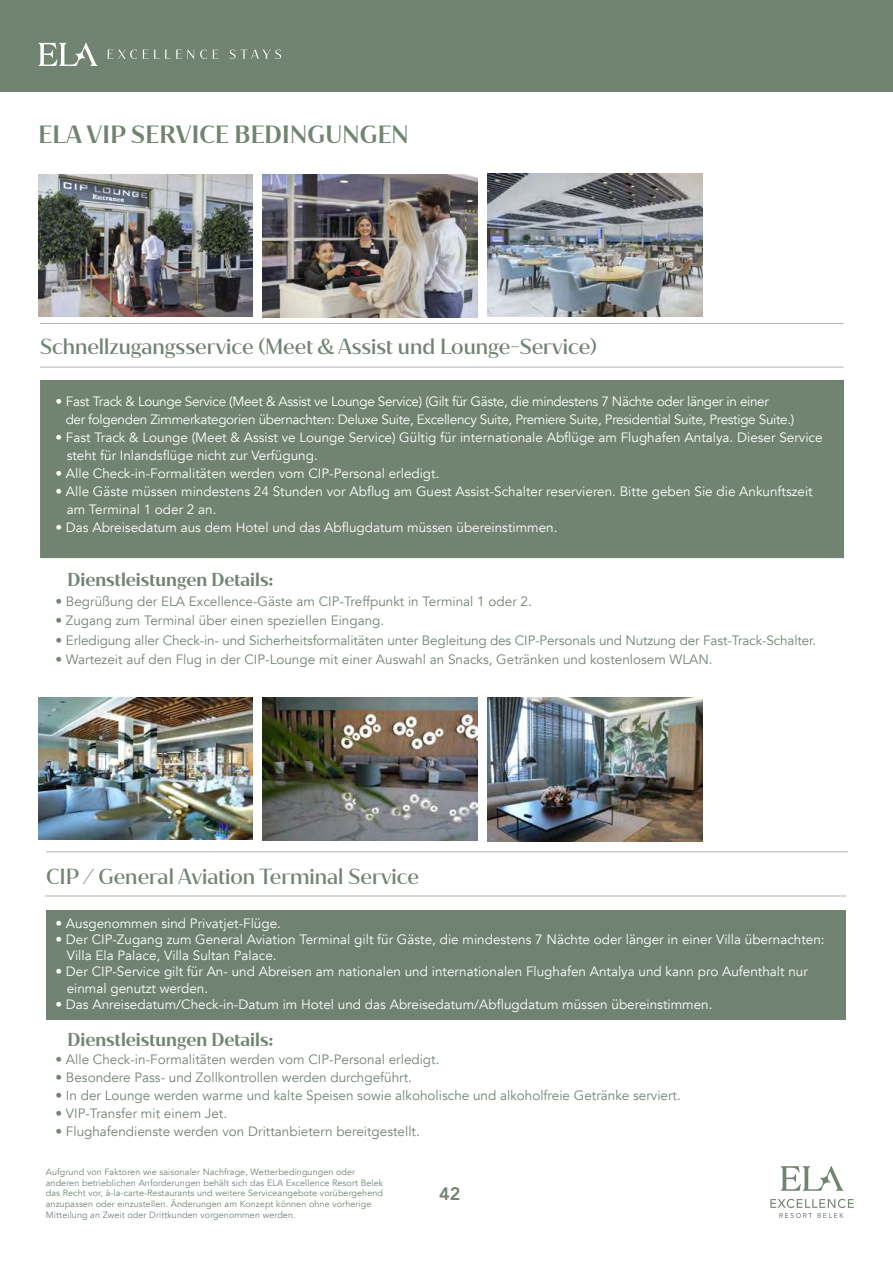
<style>
.page{position:relative;width:893px;height:1263px;background:#fff}
.page>*{position:absolute;margin:0;border:0;box-sizing:border-box;transform-origin:0 0}
.t1{font:600 24px "Jazmin";letter-spacing:.01em;color:#718472}
.t2{font:500 21px "Jazmin";color:#718472}
.t3{font:600 18px "Jazmin";color:#718472}
.t4{font:800 18px "Avenir";color:#718472}
.t5{font:13.5px/18px "Avenir";color:#fff}
.t6{font:13.5px "Avenir";color:#718472}
.t7{font:13.5px/18px "Avenir";letter-spacing:-.025em;color:#fff}
.t8{font:9px/10.8px "Avenir";letter-spacing:.01em;color:#718472}
</style>
<div class="page">
<div style="left:0;top:0;width:893px;height:91px;background:#718472"></div>
<svg style="left:39px;top:43px;width:59px;height:23px"></svg>
<svg style="left:229px;top:50px;width:52px;height:9px"></svg>
<svg style="left:107px;top:50px;width:111px;height:9px"></svg>
<svg style="left:781px;top:1166px;width:63px;height:25px"></svg>
<svg style="left:770px;top:1199px;width:84px;height:19px"></svg>
<hr style="left:40px;top:367px;width:803px;height:1px;background:#aeb5ab">
<hr style="left:40px;top:323px;width:803px;height:1px;background:#aeb5ab">
<div style="left:40px;top:380px;width:804px;height:178px;background:#718472"></div>
<hr style="left:46px;top:851px;width:802px;height:1px;background:#aeb5ab">
<hr style="left:45px;top:896px;width:801px;height:1px;background:#aeb5ab">
<div style="left:47px;top:910px;width:799px;height:110px;background:#708372"></div>
<img style="left:263px;top:174px;width:214px;height:143px">
<img style="left:263px;top:698px;width:214px;height:142px">
<img style="left:39px;top:174px;width:213px;height:143px">
<img style="left:39px;top:698px;width:213px;height:142px">
<img style="left:488px;top:173px;width:214px;height:144px">
<img style="left:488px;top:698px;width:214px;height:143px">
<h1 class="t1" style="left:39px;top:120px;width:372px">ELA VIP SERVICE BEDINGUNGEN</h1>
<h2 class="t2" style="left:40px;top:334px;width:558px">Schnellzugangsservice (Meet &amp; Assist und Lounge-Service)</h2>
<p class="t7" style="left:66px;top:393px;width:730px;text-indent:-10px">• Fast Track &amp; Lounge Service (Meet &amp; Assist ve Lounge Service) (Gilt für Gäste, die mindestens 7 Nächte oder länger in einer<br>der folgenden Zimmerkategorien übernachten: Deluxe Suite, Excellency Suite, Premiere Suite, Presidential Suite, Prestige Suite.)</p>
<p class="t5" style="left:67px;top:429px;width:757px;text-indent:-11px">• Fast Track &amp; Lounge (Meet &amp; Assist ve Lounge Service) Gültig für internationale Abflüge am Flughafen Antalya. Dieser Service steht für Inlandsflüge nicht zur Verfügung.</p>
<p class="t5" style="left:55px;top:465px;width:386px">• Alle Check-in-Formalitäten werden vom CIP-Personal erledigt.</p>
<p class="t5" style="left:67px;top:483px;width:748px;text-indent:-11px">• Alle Gäste müssen mindestens 24 Stunden vor Abflug am Guest Assist-Schalter reservieren. Bitte geben Sie die Ankunftszeit am Terminal 1 oder 2 an.</p>
<p class="t5" style="left:55px;top:519px;width:504px">• Das Abreisedatum aus dem Hotel und das Abflugdatum müssen übereinstimmen.</p>
<h3 class="t3" style="left:67px;top:569px;width:208px">Dienstleistungen Details:</h3>
<p class="t6" style="left:55px;top:593px;width:478px">• Begrüßung der ELA Excellence-Gäste am CIP-Treffpunkt in Terminal 1 oder 2.</p>
<p class="t6" style="left:55px;top:613px;width:330px">• Zugang zum Terminal über einen speziellen Eingang.</p>
<p class="t6" style="left:55px;top:632px;width:762px">• Erledigung aller Check-in- und Sicherheitsformalitäten unter Begleitung des CIP-Personals und Nutzung der Fast-Track-Schalter.</p>
<p class="t6" style="left:55px;top:651px;width:659px">• Wartezeit auf den Flug in der CIP-Lounge mit einer Auswahl an Snacks, Getränken und kostenlosem WLAN.</p>
<h2 class="t2" style="left:46px;top:864px;width:374px">CIP / General Aviation Terminal Service</h2>
<p class="t5" style="left:55px;top:914px;width:227px">• Ausgenommen sind Privatjet-Flüge.</p>
<p class="t5" style="left:67px;top:931px;width:759px;line-height:16.2px;text-indent:-11px">• Der CIP-Zugang zum General Aviation Terminal gilt für Gäste, die mindestens 7 Nächte oder länger in einer Villa übernachten:<br>Villa Ela Palace, Villa Sultan Palace.</p>
<p class="t5" style="left:67px;top:964px;width:743px;line-height:16.2px;text-indent:-11px">• Der CIP-Service gilt für An- und Abreisen am nationalen und internationalen Flughafen Antalya und kann pro Aufenthalt nur einmal genutzt werden.</p>
<p class="t5" style="left:55px;top:995px;width:659px">• Das Anreisedatum/Check-in-Datum im Hotel und das Abreisedatum/Abflugdatum müssen übereinstimmen.</p>
<h3 class="t3" style="left:67px;top:1029px;width:208px">Dienstleistungen Details:</h3>
<p class="t6" style="left:55px;top:1051px;width:386px">• Alle Check-in-Formalitäten werden vom CIP-Personal erledigt.</p>
<p class="t6" style="left:55px;top:1069px;width:358px">• Besondere Pass- und Zollkontrollen werden durchgeführt.</p>
<p class="t6" style="left:55px;top:1087px;width:627px">• In der Lounge werden warme und kalte Speisen sowie alkoholische und alkoholfreie Getränke serviert.</p>
<p class="t6" style="left:55px;top:1105px;width:173px">• VIP-Transfer mit einem Jet.</p>
<p class="t6" style="left:55px;top:1123px;width:366px">• Flughafendienste werden von Drittanbietern bereitgestellt.</p>
<p class="t8" style="left:46px;top:1166px;width:339px">Aufgrund von Faktoren wie saisonaler Nachfrage, Wetterbedingungen oder anderen betrieblichen Anforderungen behält sich das ELA Excellence Resort Belek das Recht vor, à-la-carte-Restaurants und weitere Serviceangebote vorübergehend anzupassen oder einzustellen. Änderungen am Konzept können ohne vorherige Mitteilung an Zweit oder Drittkunden vorgenommen werden.</p>
<h3 class="t4" style="left:439px;top:1180px;width:23px">42</h3>
</div>
